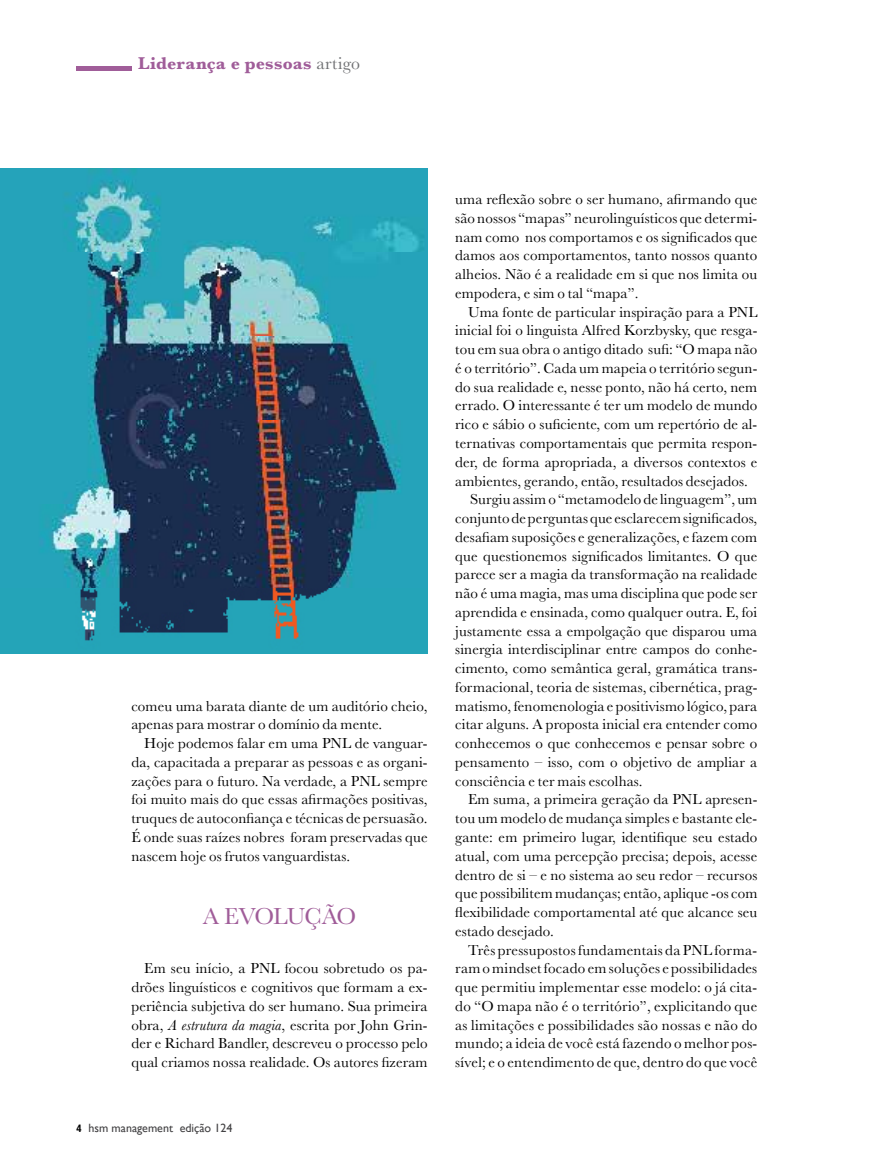
<style>
.page{position:relative;width:885px;height:1170px;background:#fff}
.page>*{position:absolute;margin:0;border:0;box-sizing:border-box;transform-origin:0 0}
.t1{font:24px "Baskerville";letter-spacing:-.04em;color:#a05d99}
.t2{font:700 17.7px "Baskerville";letter-spacing:.01em;color:#a05d99}
.t3{font:15px/18.8px "Baskerville";letter-spacing:.01em;color:#000;text-align:justify}
.t4{font:12px "Gill Sans";color:#414042}
.s1{font-weight:400;color:#6d6e71}
.s2{font-style:italic}
.s3{font-family:"Helvetica Neue";font-weight:700;font-stretch:condensed;font-size:10.5px;color:#000}
</style>
<div class="page">
<hr style="left:76px;top:66px;width:55px;height:4px;background:#a05d99">
<img style="left:0;top:168px;width:427px;height:485px">
<p class="t2" style="left:138px;top:51px;width:223px">Liderança e pessoas <span class="s1">artigo</span></p>
<p class="t3" style="left:131px;top:696px;width:297px">comeu uma barata diante de um auditório cheio, apenas para mostrar o domínio da mente.</p>
<p class="t3" style="left:131px;top:734px;width:298px;text-indent:13px">Hoje podemos falar em uma PNL de vanguar&shy;da, capacitada a preparar as pessoas e as organi&shy;zações para o futuro. Na verdade, a PNL sempre foi muito mais do que essas afirmações positivas, truques de autoconfiança e técnicas de persuasão.<br>É onde suas raízes nobres foram preservadas que nascem hoje os frutos vanguardistas.</p>
<h1 class="t1" style="left:203px;top:900px;width:155px">A EVOLUÇÃO</h1>
<p class="t3" style="left:131px;top:959px;width:298px;text-indent:13px">Em seu início, a PNL focou sobretudo os pa&shy;drões linguísticos e cognitivos que formam a ex&shy;periência subjetiva do ser humano. Sua primeira obra, <span class="s2">A estrutura da magia</span>, escrita por John Grin&shy;der e Richard Bandler, descreveu o processo pelo qual criamos nossa realidade. Os autores fizeram</p>
<p class="t4" style="left:77px;top:1120px;width:157px"><span class="s3">4</span> hsm management edição 124</p>
<p class="t3" style="left:455px;top:190px;width:303px">uma reflexão sobre o ser humano, afirmando que são nossos “mapas” neurolinguísticos que determi&shy;nam como nos comportamos e os significados que damos aos comportamentos, tanto nossos quanto alheios. Não é a realidade em si que nos limita ou empodera, e sim o tal “mapa”.</p>
<p class="t3" style="left:468px;top:302px;width:291px">Uma fonte de particular inspiração para a PNL</p>
<p class="t3" style="left:455px;top:321px;width:303px">inicial foi o linguista Alfred Korzbysky, que resga-</p>
<p class="t3" style="left:455px;top:340px;width:303px">tou em sua obra o antigo ditado sufi: “O mapa não</p>
<p class="t3" style="left:455px;top:359px;width:303px">é o território”. Cada um mapeia o território segun-</p>
<p class="t3" style="left:455px;top:377px;width:303px">do sua realidade e, nesse ponto, não há certo, nem</p>
<p class="t3" style="left:455px;top:396px;width:303px">errado. O interessante é ter um modelo de mundo</p>
<p class="t3" style="left:455px;top:415px;width:303px">rico e sábio o suficiente, com um repertório de al-</p>
<p class="t3" style="left:455px;top:434px;width:303px">ternativas comportamentais que permita respon-</p>
<p class="t3" style="left:455px;top:452px;width:303px">der, de forma apropriada, a diversos contextos e</p>
<p class="t3" style="left:455px;top:471px;width:294px">ambientes, gerando, então, resultados desejados.</p>
<p class="t3" style="left:470px;top:490px;width:289px">Surgiu assim o “metamodelo de linguagem”, um</p>
<p class="t3" style="left:455px;top:509px;width:303px">conjunto de perguntas que esclarecem significados,</p>
<p class="t3" style="left:455px;top:527px;width:303px">desafiam suposições e generalizações, e fazem com</p>
<p class="t3" style="left:455px;top:546px;width:303px">que questionemos significados limitantes. O que</p>
<p class="t3" style="left:455px;top:565px;width:303px">parece ser a magia da transformação na realidade</p>
<p class="t3" style="left:455px;top:584px;width:303px">não é uma magia, mas uma disciplina que pode ser</p>
<p class="t3" style="left:455px;top:602px;width:303px">aprendida e ensinada, como qualquer outra. E, foi</p>
<p class="t3" style="left:455px;top:621px;width:303px">justamente essa a empolgação que disparou uma</p>
<p class="t3" style="left:455px;top:640px;width:303px">sinergia interdisciplinar entre campos do conhe-</p>
<p class="t3" style="left:455px;top:659px;width:303px">cimento, como semântica geral, gramática trans-</p>
<p class="t3" style="left:455px;top:677px;width:303px">formacional, teoria de sistemas, cibernética, prag-</p>
<p class="t3" style="left:455px;top:696px;width:303px">matismo, fenomenologia e positivismo lógico, para</p>
<p class="t3" style="left:455px;top:715px;width:303px">citar alguns. A proposta inicial era entender como</p>
<p class="t3" style="left:455px;top:734px;width:303px">conhecemos o que conhecemos e pensar sobre o</p>
<p class="t3" style="left:455px;top:752px;width:303px">pensamento – isso, com o objetivo de ampliar a</p>
<p class="t3" style="left:455px;top:771px;width:189px">consciência e ter mais escolhas.</p>
<p class="t3" style="left:468px;top:790px;width:291px">Em suma, a primeira geração da PNL apresen-</p>
<p class="t3" style="left:455px;top:809px;width:303px">tou um modelo de mudança simples e bastante ele-</p>
<p class="t3" style="left:455px;top:827px;width:303px">gante: em primeiro lugar, identifique seu estado</p>
<p class="t3" style="left:455px;top:846px;width:303px">atual, com uma percepção precisa; depois, acesse</p>
<p class="t3" style="left:455px;top:865px;width:303px">dentro de si – e no sistema ao seu redor – recursos</p>
<p class="t3" style="left:455px;top:884px;width:303px">que possibilitem mudanças; então, aplique -os com</p>
<p class="t3" style="left:455px;top:902px;width:303px">flexibilidade comportamental até que alcance seu</p>
<p class="t3" style="left:455px;top:921px;width:100px">estado desejado.</p>
<p class="t3" style="left:468px;top:940px;width:291px">Três pressupostos fundamentais da PNL forma-</p>
<p class="t3" style="left:455px;top:959px;width:303px">ram o mindset focado em soluções e possibilidades</p>
<p class="t3" style="left:455px;top:977px;width:303px">que permitiu implementar esse modelo: o já cita-</p>
<p class="t3" style="left:455px;top:996px;width:303px">do “O mapa não é o território”, explicitando que</p>
<p class="t3" style="left:455px;top:1015px;width:303px">as limitações e possibilidades são nossas e não do</p>
<p class="t3" style="left:455px;top:1034px;width:303px">mundo; a ideia de você está fazendo o melhor pos-</p>
<p class="t3" style="left:455px;top:1052px;width:303px">sível; e o entendimento de que, dentro do que você</p>
</div>
